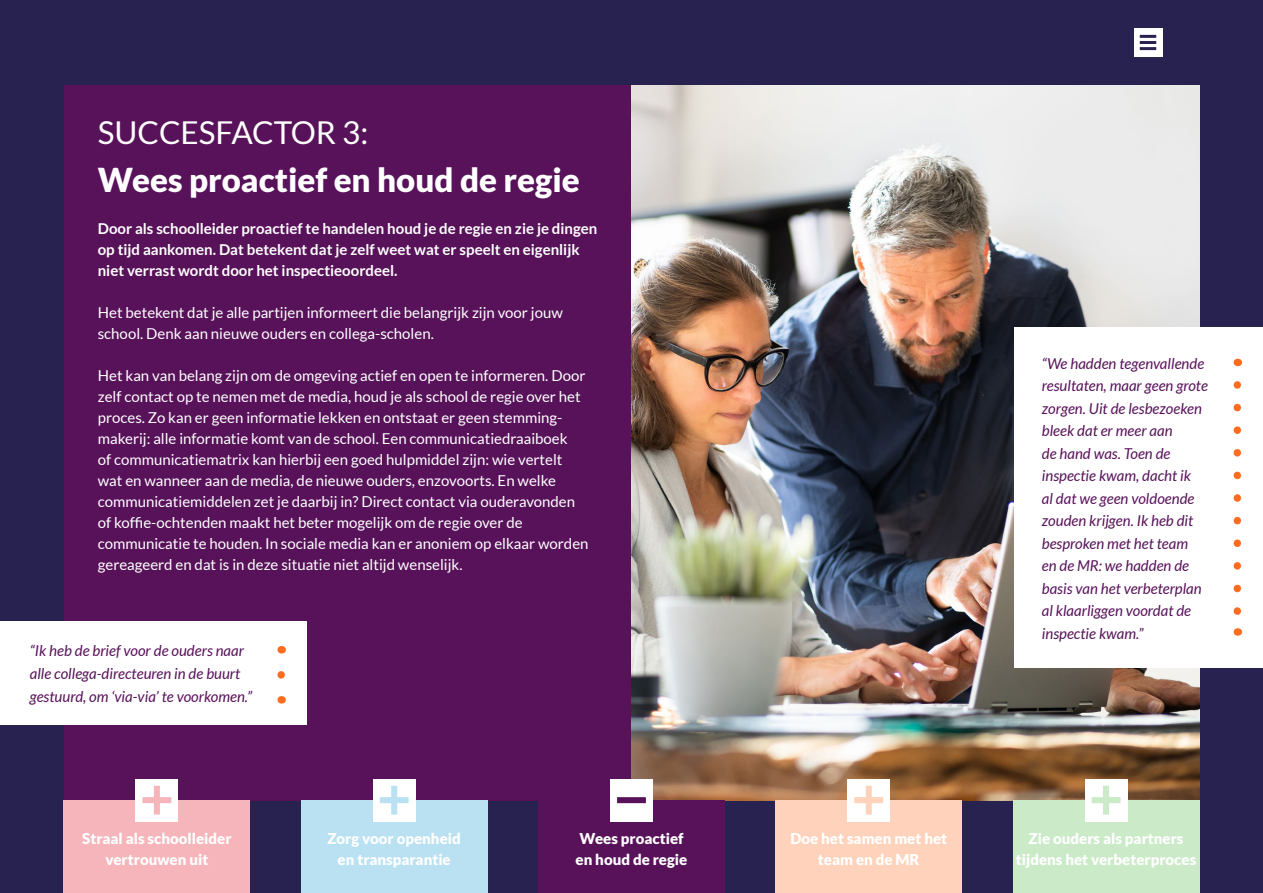
<style>
.page{position:relative;width:1263px;height:893px;background:#282250}
.page>*{position:absolute;margin:0;border:0;box-sizing:border-box;transform-origin:0 0}
.t1{font:900 33px "Lato";color:#fff}
.H1_a{font:31.5px "Lato";color:#fff}
.Basis_wit{font:15px/21px "Lato";color:#fff}
.Quote_klein{font:italic 15px/22.5px "Lato";color:#58125a}
.Lead{font:700 15px/21px "Lato";color:#fff}
.t2{font:900 15px/21px "Lato";color:#fff;text-align:center}
</style>
<div class="page">
<div style="left:64px;top:85px;width:567px;height:715px;background:#58125a"></div>
<img style="left:631px;top:85px;width:568px;height:715px">
<div style="left:1014px;top:327px;width:249px;height:341px;background:#fff"></div>
<div style="left:0;top:621px;width:307px;height:104px;background:#fff"></div>
<svg style="left:277px;top:675px;width:8px;height:4px"></svg>
<svg style="left:1233px;top:385px;width:8px;height:230px"></svg>
<div style="left:64px;top:800px;width:186px;height:93px;background:#f6b5ba"></div>
<div style="left:301px;top:800px;width:186px;height:93px;background:#b9e1f2"></div>
<div style="left:538px;top:800px;width:187px;height:93px;background:#58125a"></div>
<div style="left:776px;top:800px;width:186px;height:93px;background:#ffd3bb"></div>
<div style="left:1013px;top:800px;width:186px;height:93px;background:#caeac8"></div>
<div style="left:373px;top:779px;width:42px;height:42px;background:#fff"></div>
<div style="left:380px;top:797px;width:29px;height:6px;background:#b9e1f2"></div>
<div style="left:391px;top:786px;width:6px;height:29px;background:#b9e1f2"></div>
<div style="left:136px;top:779px;width:42px;height:42px;background:#fff"></div>
<div style="left:142px;top:797px;width:29px;height:6px;background:#f6b5ba"></div>
<div style="left:154px;top:786px;width:6px;height:29px;background:#f6b5ba"></div>
<div style="left:610px;top:779px;width:43px;height:42px;background:#fff"></div>
<div style="left:617px;top:797px;width:29px;height:6px;background:#58125a"></div>
<div style="left:847px;top:779px;width:43px;height:42px;background:#fff"></div>
<div style="left:854px;top:797px;width:29px;height:6px;background:#ffd3bb"></div>
<div style="left:866px;top:786px;width:6px;height:29px;background:#ffd3bb"></div>
<div style="left:1085px;top:779px;width:42px;height:42px;background:#fff"></div>
<div style="left:1092px;top:797px;width:28px;height:6px;background:#caeac8"></div>
<div style="left:1103px;top:786px;width:6px;height:29px;background:#caeac8"></div>
<div style="left:1133px;top:28px;width:29px;height:28px;background:#fff"></div>
<hr style="left:1140px;top:35px;width:16px;height:3px;background:#282250">
<hr style="left:1140px;top:41px;width:16px;height:3px;background:#282250">
<hr style="left:1140px;top:47px;width:16px;height:3px;background:#282250">
<p class="H1_a" style="left:98px;top:115px;width:272px">SUCCESFACTOR 3:</p>
<h1 class="t1" style="left:98px;top:161px;width:483px">Wees proactief en houd de regie</h1>
<p class="Lead" style="left:98px;top:218px;width:501px">Door als schoolleider proactief te handelen houd je de regie en zie je dingen op tijd aankomen. Dat betekent dat je zelf weet wat er speelt en eigenlijk niet verrast wordt door het inspectieoordeel.</p>
<p class="Basis_wit" style="left:98px;top:302px;width:467px">Het betekent dat je alle partijen informeert die belangrijk zijn voor jouw school. Denk aan nieuwe ouders en collega-scholen.</p>
<p class="Basis_wit" style="left:98px;top:365px;width:492px">Het kan van belang zijn om de omgeving actief en open te informeren. Door zelf contact op te nemen met de media, houd je als school de regie over het proces. Zo kan er geen informatie lekken en ontstaat er geen stemming&shy;makerij: alle informatie komt van de school. Een communicatiedraaiboek<br>of communicatiematrix kan hierbij een goed hulpmiddel zijn: wie vertelt wat en wanneer aan de media, de nieuwe ouders, enzovoorts. En welke communicatiemiddelen zet je daarbij in? Direct contact via ouderavonden of koffie-ochtenden maakt het beter mogelijk om de regie over de communicatie te houden. In sociale media kan er anoniem op elkaar worden gereageerd en dat is in deze situatie niet altijd wenselijk.</p>
<p class="Quote_klein" style="left:30px;top:640px;width:224px">“Ik heb de brief voor de ouders naar alle collega-directeuren in de buurt gestuurd, om ‘via-via’ te voorkomen.”</p>
<p class="Quote_klein" style="left:1042px;top:352px;width:168px">“We hadden tegenvallende resultaten, maar geen grote zorgen. Uit de lesbezoeken bleek dat er meer aan<br>de hand was. Toen de inspectie kwam, dacht ik<br>al dat we geen voldoende zouden krijgen. Ik heb dit besproken met het team<br>en de MR: we hadden de basis van het verbeterplan al klaarliggen voordat de inspectie kwam.”</p>
<p class="t2" style="left:82px;top:827px;width:151px">Straal als schoolleider vertrouwen uit</p>
<p class="t2" style="left:328px;top:827px;width:135px">Zorg voor openheid en transparantie</p>
<p class="t2" style="left:575px;top:827px;width:113px;text-align:left">Wees proactief en houd de regie</p>
<p class="t2" style="left:790px;top:827px;width:158px">Doe het samen met het team en de MR</p>
<p class="t2" style="left:1016px;top:827px;width:182px">Zie ouders als partners tijdens het verbeterproces</p>
</div>
